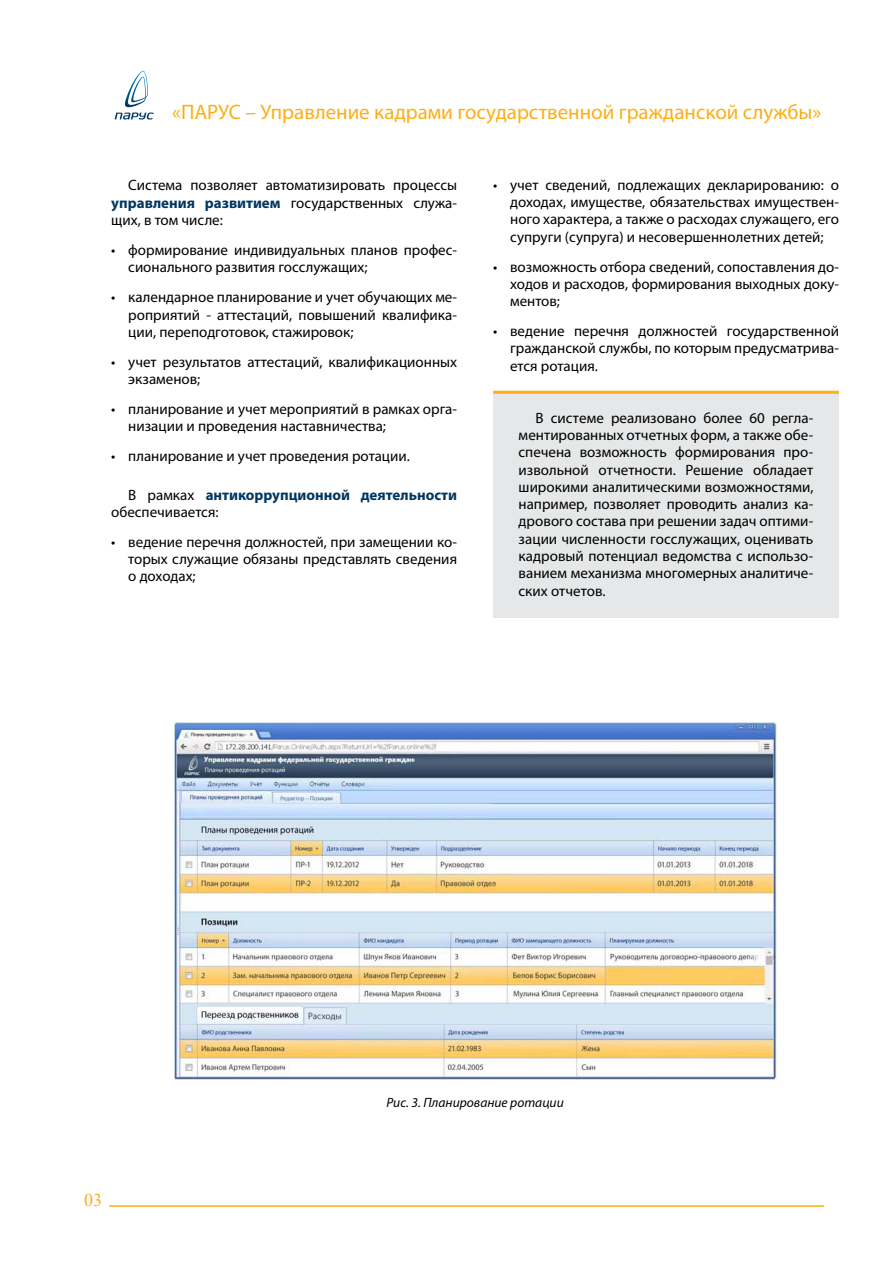
<style>
.page{position:relative;width:893px;height:1263px;background:#fff}
.page>*{position:absolute;margin:0;border:0;box-sizing:border-box;transform-origin:0 0}
.t1{font:21px "Myriad Pro";color:#fcaf17}
.t2{font:18px "Times New Roman";color:#fcaf17}
.t3{font:15px/17.2px "Myriad Pro";color:#000;text-align:justify}
.t4{font:700 15px/17.2px "Myriad Pro";color:#003660}
.t5{font:italic 13.5px "Myriad Pro";color:#000}
.s1{font-weight:700;color:#003660}
.s2{font-weight:400;color:#000}
</style>
<div class="page">
<hr style="left:109px;top:1205px;width:715px;height:2px;background:#fcaf17">
<div style="left:493px;top:392px;width:346px;height:226px;background:#e6e7e8"></div>
<hr style="left:493px;top:391px;width:346px;height:3px;background:#fcaf16">
<img style="left:125px;top:71px;width:23px;height:37px">
<svg style="left:115px;top:113px;width:39px;height:7px"></svg>
<img style="left:174px;top:723px;width:602px;height:356px">
<h1 class="t1" style="left:172px;top:99px;width:651px">«ПАРУС – Управление кадрами государственной гражданской службы»</h1>
<p class="t3" style="left:111px;top:176px;width:347px;line-height:17.7px;text-indent:17px">Система позволяет автоматизировать процессы <span class="s1">управления развитием</span> государственных служа&shy;щих, в том числе:</p>
<p class="t3" style="left:128px;top:241px;width:330px;text-indent:-17px">• формирование индивидуальных планов профес&shy;сионального развития госслужащих;</p>
<p class="t3" style="left:128px;top:288px;width:330px;text-indent:-17px">• календарное планирование и учет обучающих ме&shy;роприятий - аттестаций, повышений квалифика&shy;ции, переподготовок, стажировок;</p>
<p class="t3" style="left:128px;top:353px;width:330px;text-indent:-17px">• учет результатов аттестаций, квалификационных экзаменов;</p>
<p class="t3" style="left:128px;top:400px;width:330px;text-indent:-17px">• планирование и учет мероприятий в рамках орга&shy;низации и проведения наставничества;</p>
<p class="t3" style="left:111px;top:447px;width:300px">• планирование и учет проведения ротации.</p>
<p class="t4" style="left:111px;top:485px;width:347px;text-indent:17px"><span class="s2">В рамках</span> антикоррупционной деятельности <span class="s2">обеспечивается:</span></p>
<p class="t3" style="left:128px;top:533px;width:330px;text-indent:-17px">• ведение перечня должностей, при замещении ко&shy;торых служащие обязаны представлять сведения о доходах;</p>
<p class="t3" style="left:510px;top:176px;width:330px;text-indent:-17px">• учет сведений, подлежащих декларированию: о доходах, имуществе, обязательствах имуществен&shy;ного характера, а также о расходах служащего, его супруги (супруга) и несовершеннолетних детей;</p>
<p class="t3" style="left:510px;top:258px;width:330px;text-indent:-17px">• возможность отбора сведений, сопоставления до&shy;ходов и расходов, формирования выходных доку&shy;ментов;</p>
<p class="t3" style="left:510px;top:322px;width:330px;text-indent:-17px">• ведение перечня должностей государственной гражданской службы, по которым предусматрива&shy;ется ротация.</p>
<p class="t3" style="left:519px;top:409px;width:296px;text-indent:17px">В системе реализовано более 60 регла&shy;ментированных отчетных форм, а также обе&shy;спечена возможность формирования про&shy;извольной отчетности. Решение обладает широкими аналитическими возможностями, например, позволяет проводить анализ ка&shy;дрового состава при решении задач оптими&shy;зации численности госслужащих, оценивать кадровый потенциал ведомства с использо&shy;ванием механизма многомерных аналитиче&shy;ских отчетов.</p>
<p class="t2" style="left:84px;top:1188px;width:19px">03</p>
<p class="t5" style="left:386px;top:1094px;width:179px">Рис. 3. Планирование ротации</p>
</div>
